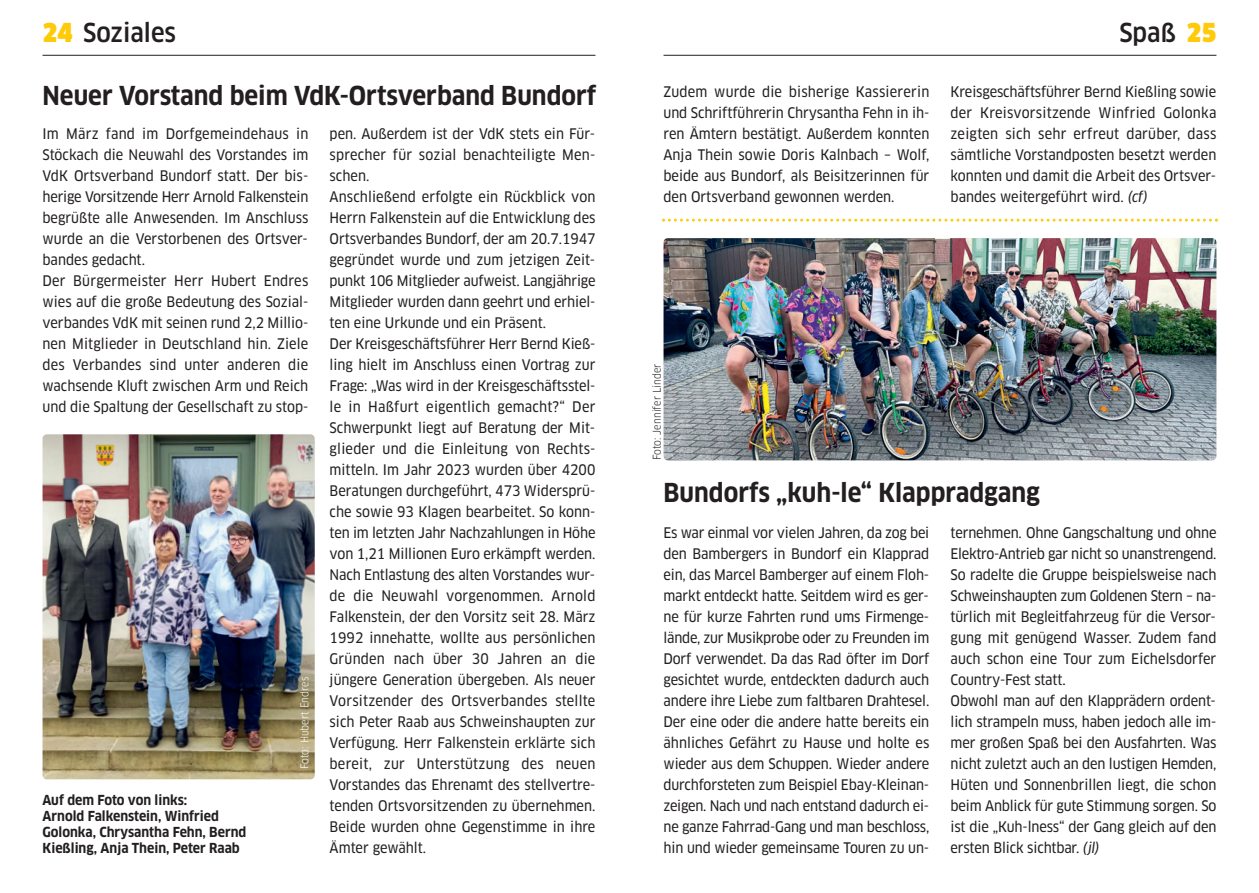
<style>
.page{position:relative;width:1259px;height:893px;background:#fff}
.page>*{position:absolute;margin:0;border:0;box-sizing:border-box;transform-origin:0 0}
.t1{font:700 25.5px "Clan OT Narr";color:#231f20}
.t2{font:500 25.5px "Clan OT Narr";color:#231f20}
.t3{font:14.25px/21px "Clan OT Narr News";color:#231f20}
.t4{font:700 13.5px/16.2px "Clan OT Narr";color:#231f20}
.t5{font:10.5px "Clan OT Narr";color:#231f20}
.t6{font:10.5px "Clan OT Narr";color:#fff}
.s1{font-family:"Clan OT Narr Ultra";font-weight:400;color:#feca0a}
.s2{font-style:italic}
</style>
<div class="page">
<hr style="left:663px;top:55px;width:553px;height:1px;background:#231f20">
<hr style="left:43px;top:55px;width:552px;height:1px;background:#231f20">
<img style="left:43px;top:434px;width:272px;height:345px;border-radius:4px">
<svg style="left:662px;top:219px;width:556px;height:3px"></svg>
<img style="left:663px;top:238px;width:553px;height:222px;border-radius:4px">
<h1 class="t2" style="left:43px;top:22px;width:135px"><span class="s1">24</span> Soziales</h1>
<h1 class="t1" style="left:43px;top:85px;width:555px">Neuer Vorstand beim VdK-Ortsverband Bundorf</h1>
<p class="t3" style="left:43px;top:124px;width:267px">Im März fand im Dorfgemeindehaus in Stöckach die Neuwahl des Vorstandes im VdK Ortsverband Bundorf statt. Der bis&shy;herige Vorsitzende Herr Arnold Falkenstein begrüßte alle Anwesenden. Im Anschluss wurde an die Verstorbenen des Ortsver&shy;bandes gedacht.<br>Der Bürgermeister Herr Hubert Endres wies auf die große Bedeutung des Sozial&shy;verbandes VdK mit seinen rund 2,2 Millio&shy;nen Mitglieder in Deutschland hin. Ziele des Verbandes sind unter anderen die wachsende Kluft zwischen Arm und Reich und die Spaltung der Gesellschaft zu stop-</p>
<p class="t3" style="left:330px;top:124px;width:267px">pen. Außerdem ist der VdK stets ein Für&shy;sprecher für sozial benachteiligte Men&shy;schen.<br>Anschließend erfolgte ein Rückblick von Herrn Falkenstein auf die Entwicklung des Ortsverbandes Bundorf, der am 20.7.1947 gegründet wurde und zum jetzigen Zeit&shy;punkt 106 Mitglieder aufweist. Langjährige Mitglieder wurden dann geehrt und erhiel&shy;ten eine Urkunde und ein Präsent.<br>Der Kreisgeschäftsführer Herr Bernd Kieß&shy;ling hielt im Anschluss einen Vortrag zur Frage: „Was wird in der Kreisgeschäftsstel&shy;le in Haßfurt eigentlich gemacht?“ Der Schwerpunkt liegt auf Beratung der Mit&shy;glieder und die Einleitung von Rechts - mitteln. Im Jahr 2023 wurden über 4200<br>Beratungen durchgeführt, 473 Widersprü&shy;che sowie 93 Klagen bearbeitet. So konn&shy;ten im letzten Jahr Nachzahlungen in Höhe von 1,21 Millionen Euro erkämpft werden.<br>Nach Entlastung des alten Vorstandes wur&shy;de die Neuwahl vorgenommen. Arnold Falkenstein, der den Vorsitz seit 28. März 1992 innehatte, wollte aus persönlichen Gründen nach über 30 Jahren an die jüngere Generation übergeben. Als neuer Vorsitzender des Ortsverbandes stellte sich Peter Raab aus Schweinshaupten zur Verfügung. Herr Falkenstein erklärte sich bereit, zur Unterstützung des neuen Vorstandes das Ehrenamt des stellvertre&shy;tenden Ortsvorsitzenden zu übernehmen.<br>Beide wurden ohne Gegenstimme in ihre Ämter gewählt.</p>
<p class="t6" style="left:300px;top:769px;width:94px;rotate:-90deg">Foto: Hubert Endres</p>
<p class="t4" style="left:43px;top:792px;width:205px">Auf dem Foto von links:<br>Arnold Falkenstein, Winfried<br>Golonka, Chrysantha Fehn, Bernd<br>Kießling, Anja Thein, Peter Raab</p>
<h1 class="t2" style="left:1119px;top:22px;width:99px">Spaß <span class="s1">25</span></h1>
<p class="t3" style="left:663px;top:82px;width:267px;text-align:justify">Zudem wurde die bisherige Kassiererin und Schriftführerin Chrysantha Fehn in ih&shy;ren Ämtern bestätigt. Außerdem konnten Anja Thein sowie Doris Kalnbach – Wolf, beide aus Bundorf, als Beisitzerinnen für den Ortsverband gewonnen werden.</p>
<p class="t3" style="left:950px;top:82px;width:267px;text-align:justify">Kreisgeschäftsführer Bernd Kießling sowie der Kreisvorsitzende Winfried Golonka zeigten sich sehr erfreut darüber, dass sämtliche Vorstandposten besetzt werden konnten und damit die Arbeit des Ortsver&shy;bandes weitergeführt wird. <span class="s2">(cf)</span></p>
<p class="t5" style="left:652px;top:460px;width:98px;rotate:-90deg">Foto: Jennifer Linder</p>
<h1 class="t1" style="left:663px;top:481px;width:378px">Bundorfs „kuh-le“ Klappradgang</h1>
<p class="t3" style="left:663px;top:523px;width:267px;text-align:justify">Es war einmal vor vielen Jahren, da zog bei den Bambergers in Bundorf ein Klapprad ein, das Marcel Bamberger auf einem Floh&shy;markt entdeckt hatte. Seitdem wird es ger&shy;ne für kurze Fahrten rund ums Firmenge&shy;lände, zur Musikprobe oder zu Freunden im Dorf verwendet. Da das Rad öfter im Dorf gesichtet wurde, entdeckten dadurch auch andere ihre Liebe zum faltbaren Drahtesel.<br>Der eine oder die andere hatte bereits ein ähnliches Gefährt zu Hause und holte es wieder aus dem Schuppen. Wieder andere durchforsteten zum Beispiel Ebay-Kleinan&shy;zeigen. Nach und nach entstand dadurch ei&shy;ne ganze Fahrrad-Gang und man beschloss, hin und wieder gemeinsame Touren zu un-</p>
<p class="t3" style="left:950px;top:523px;width:267px">ternehmen. Ohne Gangschaltung und ohne Elektro-Antrieb gar nicht so unanstrengend.<br>So radelte die Gruppe beispielsweise nach Schweinshaupten zum Goldenen Stern – na&shy;türlich mit Begleitfahrzeug für die Versor&shy;gung mit genügend Wasser. Zudem fand auch schon eine Tour zum Eichelsdorfer Country-Fest statt.<br>Obwohl man auf den Klapprädern ordent&shy;lich strampeln muss, haben jedoch alle im&shy;mer großen Spaß bei den Ausfahrten. Was nicht zuletzt auch an den lustigen Hemden, Hüten und Sonnenbrillen liegt, die schon beim Anblick für gute Stimmung sorgen. So ist die „Kuh-lness“ der Gang gleich auf den ersten Blick sichtbar. <span class="s2">(jl)</span></p>
</div>
